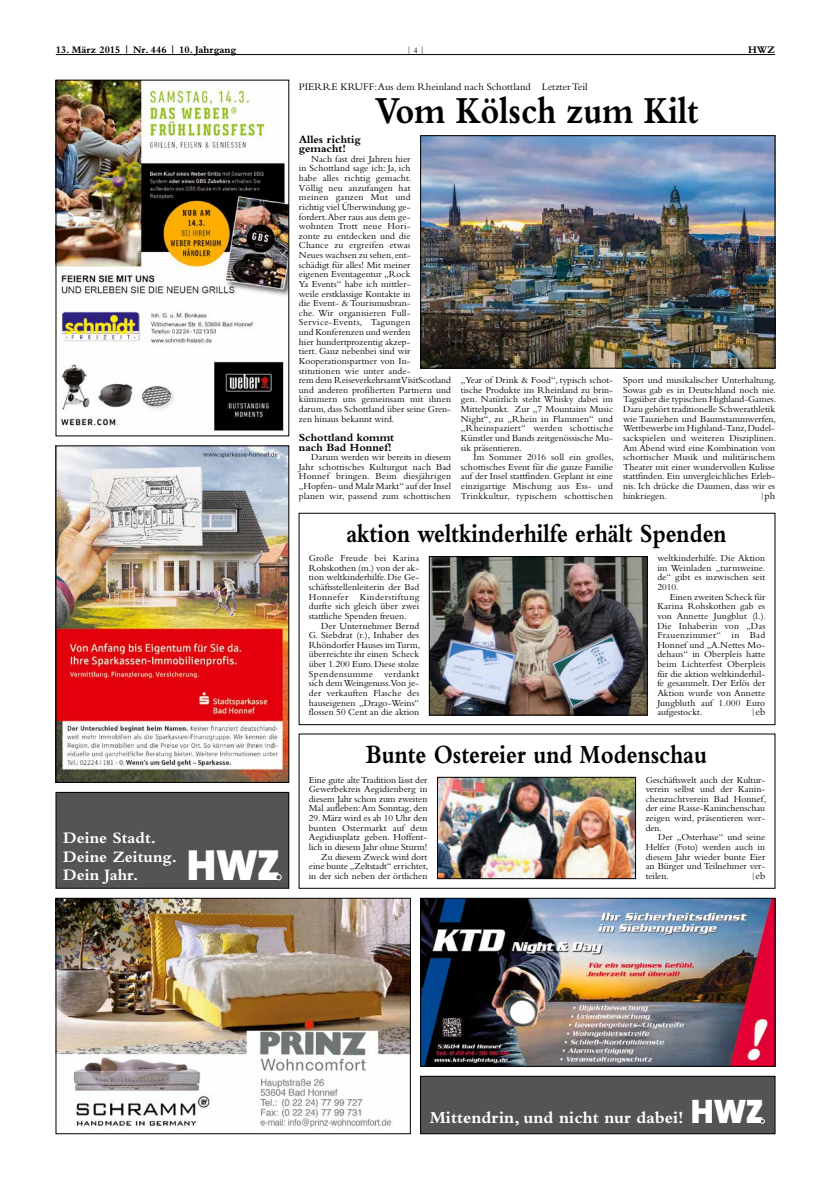
<style>
.page{position:relative;width:831px;height:1203px;background:#fff}
.page>*{position:absolute;margin:0;border:0;box-sizing:border-box;transform-origin:0 0}
.t1{font:900 43.93px "The Sans";color:#fff}
.t2{font:700 39.9px "Bembo";color:#000;scale:.83 1}
.t3{font:700 27.3px "Bembo";color:#000;scale:.83 1}
.t4{font:700 17.5px "Bembo";color:#fff}
.t5{font:700 16.62px/18.1px "Bembo";color:#fff}
.t6{font:700 11.38px/9.6px "Bembo";color:#000}
.t7{font:10.5px "Bembo";color:#000}
.t8{font:700 10.5px "Bembo";color:#000}
.t9{font:9.62px/9.6px "Bembo";color:#000;text-align:justify}
.t10{font:9.62px "Bembo";letter-spacing:.02em;color:#000}
.t11{font:9.62px "Bembo";letter-spacing:.035em;color:#000}
.t12{font:9.62px "Bembo";letter-spacing:.04em;color:#000}
.t13{font:8.75px "Bembo";color:#000}
.s1{font-size:8.75px}
.s2{font-family:"The Sans";font-weight:900;font-size:34.21px}
</style>
<div class="page">
<hr style="left:56px;top:54px;width:719px;height:1px;background:#000">
<img style="left:58px;top:900px;width:350px;height:229px">
<div style="left:56px;top:898px;width:354px;height:236px;border:1px solid #000"></div>
<img style="left:58px;top:82px;width:229px;height:349px">
<div style="left:56px;top:80px;width:233px;height:356px;border:1px solid #000"></div>
<img style="left:58px;top:448px;width:229px;height:333px">
<div style="left:56px;top:446px;width:233px;height:337px;border:1px solid #000"></div>
<div style="left:299px;top:513px;width:476px;height:212px;border:1px solid #000"></div>
<img style="left:431px;top:558px;width:214px;height:155px">
<div style="left:429px;top:556px;width:218px;height:159px;border:1px solid #000"></div>
<img style="left:439px;top:779px;width:195px;height:98px">
<div style="left:437px;top:777px;width:199px;height:102px;border:1px solid #000"></div>
<img style="left:422px;top:900px;width:351px;height:165px">
<div style="left:420px;top:898px;width:355px;height:169px;border:1px solid #000"></div>
<div style="left:421px;top:1076px;width:354px;height:58px;background:#545453"></div>
<div style="left:420px;top:1076px;width:355px;height:58px;border:1px solid #000"></div>
<svg style="left:760px;top:1119px;width:4px;height:4px"></svg>
<img style="left:422px;top:138px;width:351px;height:228px">
<div style="left:420px;top:136px;width:355px;height:232px;border:1px solid #000"></div>
<div style="left:56px;top:792px;width:233px;height:96px;background:#545453"></div>
<div style="left:56px;top:792px;width:233px;height:96px;border:1px solid #000"></div>
<svg style="left:276px;top:874px;width:5px;height:6px"></svg>
<p class="t8" style="left:56px;top:44px;width:182px">13. März 2015 | Nr. 446 | 10. Jahrgang</p>
<p class="t13" style="left:407px;top:44px;width:19px">| 4 |</p>
<p class="t8" style="left:748px;top:44px;width:29px">HWZ</p>
<p class="t7" style="left:299px;top:80px;width:290px">PIERRE KRUFF: Aus dem Rheinland nach Schottland Letzter Teil</p>
<p class="t2" style="left:375px;top:88px;width:391px">Vom Kölsch zum Kilt</p>
<p class="t6" style="left:299px;top:134px;width:63px">Alles richtig gemacht!</p>
<p class="t9" style="left:299px;top:154px;width:154px;text-align:left;text-indent:12px">Nach fast drei Jahren hier<br>in Schottland sage ich: Ja, ich<br>habe alles richtig gemacht.<br>Völlig neu anzufangen hat<br>meinen ganzen Mut und<br>richtig viel Überwindung ge&shy;fordert.Aber raus aus dem ge-<br>wohnten Trott neue Hori-<br>zonte zu entdecken und die<br>Chance zu ergreifen etwas<br>Neues wachsen zu sehen, ent-<br>schädigt für alles! Mit meiner<br>eigenen Eventagentur „Rock<br>Ya Events“ habe ich mittler-<br>weile erstklassige Kontakte in<br>die Event- &amp; Tourismusbran-<br>che. Wir organisieren Full-<br>Service-Events, Tagungen<br>und Konferenzen und werden<br>hier hundertprozentig akzep-<br>tiert. Ganz nebenbei sind wir<br>Kooperationspartner von In&shy;stitutionen wie unter ande-<br>rem dem Reiseverkehrsamt VisitScotland und anderen profilierten Partnern und kümmern uns gemeinsam mit ihnen darum, dass Schottland über seine Gren&shy;zen hinaus bekannt wird.</p>
<p class="t6" style="left:299px;top:432px;width:97px">Schottland kommt nach Bad Honnef!</p>
<p class="t9" style="left:299px;top:452px;width:154px;text-indent:12px">Darum werden wir bereits in diesem Jahr schottisches Kulturgut nach Bad Honnef bringen. Beim diesjährigen „Hopfen- und Malz Markt“ auf der Insel planen wir, passend zum schottischen</p>
<p class="t9" style="left:461px;top:375px;width:154px">„Year of Drink &amp; Food“, typisch schot-</p>
<p class="t9" style="left:461px;top:385px;width:154px">tische Produkte ins Rheinland zu brin-</p>
<p class="t9" style="left:461px;top:394px;width:154px">gen. Natürlich steht Whisky dabei im</p>
<p class="t9" style="left:461px;top:404px;width:154px">Mittelpunkt. Zur „7 Mountains Music</p>
<p class="t9" style="left:461px;top:414px;width:154px">Night“, zu „Rhein in Flammen“ und</p>
<p class="t10" style="left:461px;top:423px;width:154px">„Rheinspaziert“ werden schottische</p>
<p class="t9" style="left:461px;top:433px;width:154px">Künstler und Bands zeitgenössische Mu-</p>
<p class="t9" style="left:461px;top:442px;width:63px">sik präsentieren.</p>
<p class="t9" style="left:473px;top:452px;width:142px">Im Sommer 2016 soll ein großes,</p>
<p class="t9" style="left:461px;top:462px;width:154px">schottisches Event für die ganze Familie</p>
<p class="t9" style="left:461px;top:471px;width:154px">auf der Insel stattfinden. Geplant ist eine</p>
<p class="t9" style="left:461px;top:481px;width:154px">einzigartige Mischung aus Ess- und</p>
<p class="t10" style="left:461px;top:490px;width:154px">Trinkkultur, typischem schottischen</p>
<p class="t9" style="left:623px;top:375px;width:155px;text-align:left">Sport und musikalischer Unterhaltung.<br>Sowas gab es in Deutschland noch nie.<br>Tagsüber die typischen Highland-Games.<br>Dazu gehört traditionelle Schwerathletik wie Tauziehen und Baumstammwerfen, Wettbewerbe im Highland-Tanz, Dudel&shy;sackspielen und weiteren Disziplinen.<br>Am Abend wird eine Kombination von schottischer Musik und militärischem Theater mit einer wundervollen Kulisse stattfinden. Ein unvergleichliches Erleb&shy;nis. Ich drücke die Daumen, dass wir es hinkriegen.</p>
<p class="t7" style="left:760px;top:489px;width:17px"><span class="s1">|</span>ph</p>
<p class="t3" style="left:346px;top:518px;width:460px">aktion weltkinderhilfe erhält Spenden</p>
<p class="t10" style="left:309px;top:553px;width:112px">Große Freude bei Karina</p>
<p class="t9" style="left:309px;top:563px;width:112px">Rohskothen (m.) von der ak-</p>
<p class="t9" style="left:309px;top:572px;width:112px">tion weltkinderhilfe. Die Ge-</p>
<p class="t9" style="left:309px;top:582px;width:112px">schäftsstellenleiterin der Bad</p>
<p class="t12" style="left:309px;top:591px;width:112px">Honnefer Kinderstiftung</p>
<p class="t9" style="left:309px;top:601px;width:112px">durfte sich gleich über zwei</p>
<p class="t9" style="left:309px;top:611px;width:99px">stattliche Spenden freuen.</p>
<p class="t9" style="left:321px;top:621px;width:99px">Der Unternehmer Bernd</p>
<p class="t9" style="left:309px;top:630px;width:112px">G. Siebdrat (r.), Inhaber des</p>
<p class="t9" style="left:309px;top:640px;width:113px">Rhöndorfer Hauses im Turm,</p>
<p class="t9" style="left:309px;top:649px;width:112px">überreichte ihr einen Scheck</p>
<p class="t9" style="left:309px;top:659px;width:112px">über 1.200 Euro. Diese stolze</p>
<p class="t11" style="left:309px;top:668px;width:112px">Spendensumme verdankt</p>
<p class="t9" style="left:309px;top:678px;width:112px">sich dem Weingenuss.Von je-</p>
<p class="t9" style="left:309px;top:688px;width:112px">der verkauften Flasche des</p>
<p class="t9" style="left:309px;top:698px;width:112px">hauseigenen „Drago-Weins“</p>
<p class="t9" style="left:309px;top:707px;width:112px">flossen 50 Cent an die aktion</p>
<p class="t9" style="left:657px;top:553px;width:109px">weltkinderhilfe. Die Aktion</p>
<p class="t9" style="left:657px;top:563px;width:109px">im Weinladen „turmweine.</p>
<p class="t9" style="left:657px;top:572px;width:109px">de“ gibt es inzwischen seit</p>
<p class="t9" style="left:657px;top:582px;width:23px">2010.</p>
<p class="t9" style="left:670px;top:592px;width:97px">Einen zweiten Scheck für</p>
<p class="t9" style="left:657px;top:601px;width:109px">Karina Rohskothen gab es</p>
<p class="t9" style="left:657px;top:611px;width:110px">von Annette Jungblut (l.).</p>
<p class="t10" style="left:657px;top:620px;width:109px">Die Inhaberin von „Das</p>
<p class="t11" style="left:657px;top:630px;width:109px">Frauenzimmer“ in Bad</p>
<p class="t9" style="left:657px;top:640px;width:109px">Honnef und „A.Nettes Mo-</p>
<p class="t9" style="left:657px;top:649px;width:109px">dehaus“ in Oberpleis hatte</p>
<p class="t9" style="left:657px;top:659px;width:109px">beim Lichterfest Oberpleis</p>
<p class="t9" style="left:657px;top:669px;width:109px">für die aktion weltkinderhil-</p>
<p class="t9" style="left:657px;top:678px;width:109px">fe gesammelt. Der Erlös der</p>
<p class="t9" style="left:657px;top:688px;width:109px">Aktion wurde von Annette</p>
<p class="t9" style="left:657px;top:698px;width:109px">Jungbluth auf 1.000 Euro</p>
<p class="t9" style="left:657px;top:707px;width:47px">aufgestockt.</p>
<p class="t7" style="left:751px;top:706px;width:16px"><span class="s1">|</span>eb</p>
<p class="t5" style="left:63px;top:829px;width:115px">Deine Stadt.<br>Deine Zeitung.<br>Dein Jahr.</p>
<p class="t1" style="left:187px;top:828px;width:95px">HWZ</p>
<p class="t3" style="left:366px;top:740px;width:413px">Bunte Ostereier und Modenschau</p>
<p class="t9" style="left:309px;top:775px;width:120px">Eine gute alte Tradition lässt der Gewerbekreis Aegidienberg in diesem Jahr schon zum zweiten Mal aufleben: Am Sonntag, den</p>
<p class="t9" style="left:309px;top:813px;width:121px;text-align:right">29. März wird es ab 10 Uhr den bunten Ostermarkt auf dem<br>Aegidiusplatz geben. Hoffent&shy;lich in diesem Jahr ohne Sturm!<br>Zu diesem Zweck wird dort eine bunte „Zeltstadt“ errichtet, in der sich neben der örtlichen</p>
<p class="t9" style="left:646px;top:775px;width:121px">Geschäftswelt auch der Kultur-</p>
<p class="t9" style="left:646px;top:784px;width:121px">verein selbst und der Kanin-</p>
<p class="t9" style="left:646px;top:794px;width:122px">chenzuchtverein Bad Honnef,</p>
<p class="t9" style="left:646px;top:803px;width:121px">der eine Rasse-Kaninchenschau</p>
<p class="t9" style="left:646px;top:813px;width:121px">zeigen wird, präsentieren wer-</p>
<p class="t9" style="left:646px;top:823px;width:18px">den.</p>
<p class="t9" style="left:658px;top:832px;width:109px">Der „Osterhase“ und seine</p>
<p class="t9" style="left:646px;top:842px;width:121px">Helfer (Foto) werden auch in</p>
<p class="t9" style="left:646px;top:852px;width:121px">diesem Jahr wieder bunte Eier</p>
<p class="t9" style="left:646px;top:861px;width:121px">an Bürger und Teilnehmer ver-</p>
<p class="t9" style="left:646px;top:871px;width:25px">teilen.</p>
<p class="t7" style="left:751px;top:869px;width:16px"><span class="s1">|</span>eb</p>
<p class="t4" style="left:430px;top:1108px;width:336px">Mittendrin, und nicht nur dabei! <span class="s2">HWZ</span></p>
</div>
